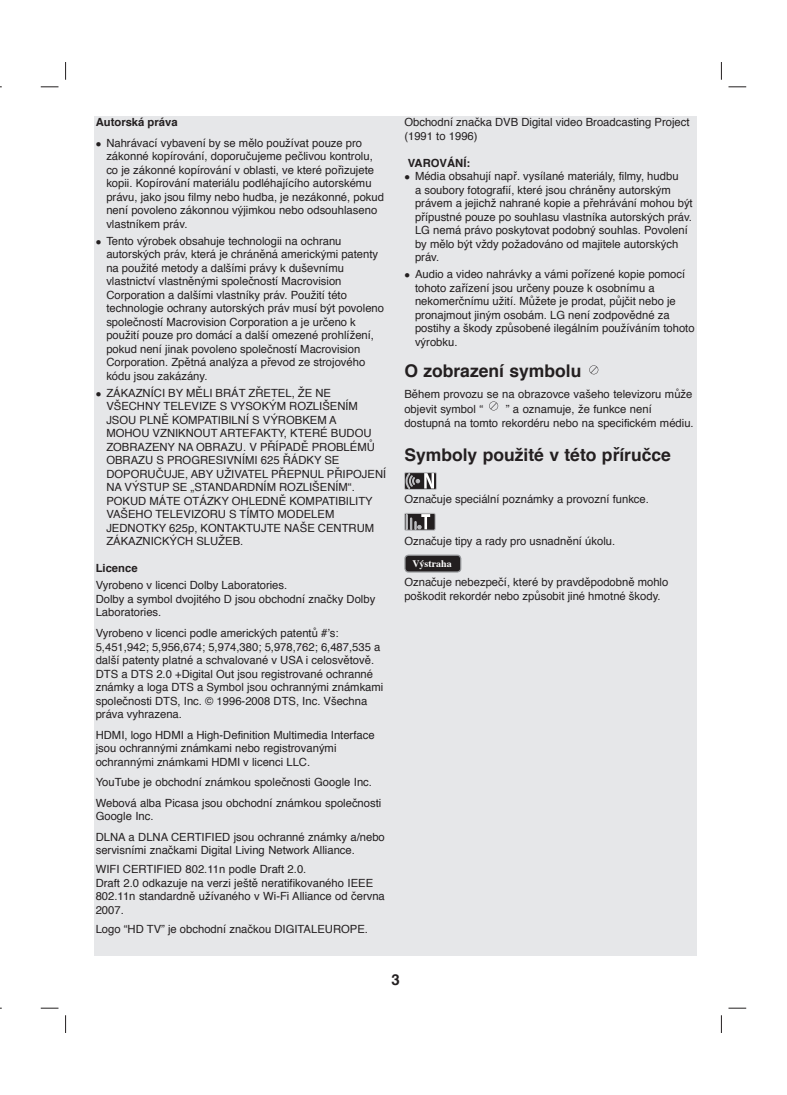
<style>
.page{position:relative;width:787px;height:1095px;background:#fff}
.page>*{position:absolute;margin:0;border:0;box-sizing:border-box;transform-origin:0 0}
.t1{font:700 17.5px "Helvetica";color:#231f20}
.t2{font:11.25px/13.5px "Helvetica";color:#231f20}
.t3{font:700 11.25px "Helvetica";color:#231f20}
.t4{font:700 10px "Times";color:#fff}
</style>
<div class="page">
<svg style="left:65px;top:62px;width:1px;height:18px"></svg>
<svg style="left:721px;top:62px;width:1px;height:18px"></svg>
<svg style="left:65px;top:1015px;width:1px;height:18px"></svg>
<svg style="left:721px;top:1015px;width:1px;height:18px"></svg>
<svg style="left:41px;top:86px;width:17px;height:1px"></svg>
<svg style="left:728px;top:86px;width:18px;height:1px"></svg>
<svg style="left:41px;top:1008px;width:17px;height:1px"></svg>
<svg style="left:728px;top:1008px;width:18px;height:1px"></svg>
<div style="left:94px;top:116px;width:602px;height:839px;background:#e6e7e9"></div>
<svg style="left:589px;top:365px;width:9px;height:9px"></svg>
<svg style="left:489px;top:401px;width:9px;height:9px"></svg>
<div style="left:404px;top:472px;width:32px;height:18px;border:1px solid #bcbdc0"></div>
<svg style="left:406px;top:473px;width:28px;height:16px"></svg>
<div style="left:404px;top:513px;width:31px;height:17px;background:#231f20"></div>
<div style="left:404px;top:513px;width:31px;height:17px;border:1px solid #bcbdc0"></div>
<svg style="left:406px;top:514px;width:24px;height:16px"></svg>
<div style="left:405px;top:555px;width:56px;height:17px;background:#231f20;border-radius:4px"></div>
<div style="left:404px;top:555px;width:57px;height:18px;border:1px solid #939598;border-radius:4px"></div>
<p class="t3" style="left:96px;top:115px;width:83px">Autorská práva</p>
<p class="t2" style="left:106px;top:137px;width:279px;text-indent:-11px">● Nahrávací vybavení by se mělo používat pouze pro zákonné kopírování, doporučujeme pečlivou kontrolu, co je zákonné kopírování v oblasti, ve které pořizujete kopii. Kopírování materiálu podléhajícího autorskému právu, jako jsou filmy nebo hudba, je nezákonné, pokud není povoleno zákonnou výjimkou nebo odsouhlaseno vlastníkem práv.</p>
<p class="t2" style="left:106px;top:235px;width:279px;text-indent:-11px">● Tento výrobek obsahuje technologii na ochranu autorských práv, která je chráněná americkými patenty na použité metody a dalšími právy k duševnímu vlastnictví vlastněnými společností Macrovision Corporation a dalšími vlastníky práv. Použití této technologie ochrany autorských práv musí být povoleno společností Macrovision Corporation a je určeno k použití pouze pro domácí a další omezené prohlížení, pokud není jinak povoleno společností Macrovision Corporation. Zpětná analýza a převod ze strojového kódu jsou zakázány.</p>
<p class="t2" style="left:106px;top:387px;width:281px;text-indent:-11px">● ZÁKAZNÍCI BY MĚLI BRÁT ZŘETEL, ŽE NE VŠECHNY TELEVIZE S VYSOKÝM ROZLIŠENÍM JSOU PLNĚ KOMPATIBILNÍ S VÝROBKEM A<br>MOHOU VZNIKNOUT ARTEFAKTY, KTERÉ BUDOU ZOBRAZENY NA OBRAZU. V PŘÍPADĚ PROBLÉMŮ OBRAZU S PROGRESIVNÍMI 625 ŘÁDKY SE DOPORUČUJE, ABY UŽIVATEL PŘEPNUL PŘIPOJENÍ NA VÝSTUP SE „STANDARDNÍM ROZLIŠENÍM“.<br>POKUD MÁTE OTÁZKY OHLEDNĚ KOMPATIBILITY VAŠEHO TELEVIZORU S TÍMTO MODELEM JEDNOTKY 625p, KONTAKTUJTE NAŠE CENTRUM ZÁKAZNICKÝCH SLUŽEB.</p>
<p class="t3" style="left:96px;top:561px;width:43px">Licence</p>
<p class="t2" style="left:96px;top:579px;width:281px">Vyrobeno v licenci Dolby Laboratories.<br>Dolby a symbol dvojitého D jsou obchodní značky Dolby<br>Laboratories.</p>
<p class="t2" style="left:96px;top:627px;width:289px">Vyrobeno v licenci podle amerických patentů #’s:<br>5,451,942; 5,956,674; 5,974,380; 5,978,762; 6,487,535 a další patenty platné a schvalované v USA i celosvětově.<br>DTS a DTS 2.0 +Digital Out jsou registrované ochranné známky a loga DTS a Symbol jsou ochrannými známkami společnosti DTS, Inc. © 1996-2008 DTS, Inc. Všechna práva vyhrazena.</p>
<p class="t2" style="left:96px;top:729px;width:280px">HDMI, logo HDMI a High-Definition Multimedia Interface jsou ochrannými známkami nebo registrovanými ochrannými známkami HDMI v licenci LLC.</p>
<p class="t2" style="left:96px;top:773px;width:287px;line-height:20.6px">YouTube je obchodní známkou společnosti Google Inc.<br>Webová alba Picasa jsou obchodní známkou společnosti</p>
<p class="t2" style="left:96px;top:807px;width:291px;line-height:20.6px">Google Inc.<br>DLNA a DLNA CERTIFIED jsou ochranné známky a/nebo</p>
<p class="t2" style="left:96px;top:842px;width:261px;line-height:18.9px">servisními značkami Digital Living Network Alliance.<br>WIFI CERTIFIED 802.11n podle Draft 2.0.</p>
<p class="t2" style="left:96px;top:877px;width:291px">Draft 2.0 odkazuje na verzi ještě neratifikovaného IEEE<br>802.11n standardně užívaného v Wi-Fi Alliance od června<br>2007.</p>
<p class="t2" style="left:96px;top:922px;width:274px">Logo “HD TV” je obchodní značkou DIGITALEUROPE.</p>
<p class="t2" style="left:404px;top:116px;width:287px">Obchodní značka DVB Digital video Broadcasting Project (1991 to 1996)</p>
<p class="t3" style="left:408px;top:155px;width:64px">VAROVÁNÍ:</p>
<p class="t2" style="left:415px;top:170px;width:279px;text-indent:-11px">● Média obsahují např. vysílané materiály, filmy, hudbu<br>a soubory fotografií, které jsou chráněny autorským právem a jejichž nahrané kopie a přehrávání mohou být přípustné pouze po souhlasu vlastníka autorských práv.<br>LG nemá právo poskytovat podobný souhlas. Povolení by mělo být vždy požadováno od majitele autorských práv.</p>
<p class="t2" style="left:415px;top:268px;width:281px;text-indent:-11px">● Audio a video nahrávky a vámi pořízené kopie pomocí tohoto zařízení jsou určeny pouze k osobnímu a nekomerčnímu užití. Můžete je prodat, půjčit nebo je pronajmout jiným osobám. LG není zodpovědné za postihy a škody způsobené ilegálním používáním tohoto výrobku.</p>
<h1 class="t1" style="left:404px;top:359px;width:178px">O zobrazení symbolu</h1>
<p class="t2" style="left:404px;top:387px;width:289px;line-height:15.5px">Během provozu se na obrazovce vašeho televizoru může objevit symbol “</p>
<p class="t2" style="left:404px;top:403px;width:291px;text-indent:101px">” a oznamuje, že funkce není dostupná na tomto rekordéru nebo na specifickém médiu.</p>
<h1 class="t1" style="left:404px;top:443px;width:268px">Symboly použité v této příručce</h1>
<p class="t2" style="left:404px;top:493px;width:246px">Označuje speciální poznámky a provozní funkce.</p>
<p class="t2" style="left:404px;top:535px;width:212px">Označuje tipy a rady pro usnadnění úkolu.</p>
<p class="t4" style="left:412px;top:554px;width:41px">Výstraha</p>
<p class="t2" style="left:404px;top:576px;width:265px">Označuje nebezpečí, které by pravděpodobně mohlo poškodit rekordér nebo způsobit jiné hmotné škody.</p>
</div>
